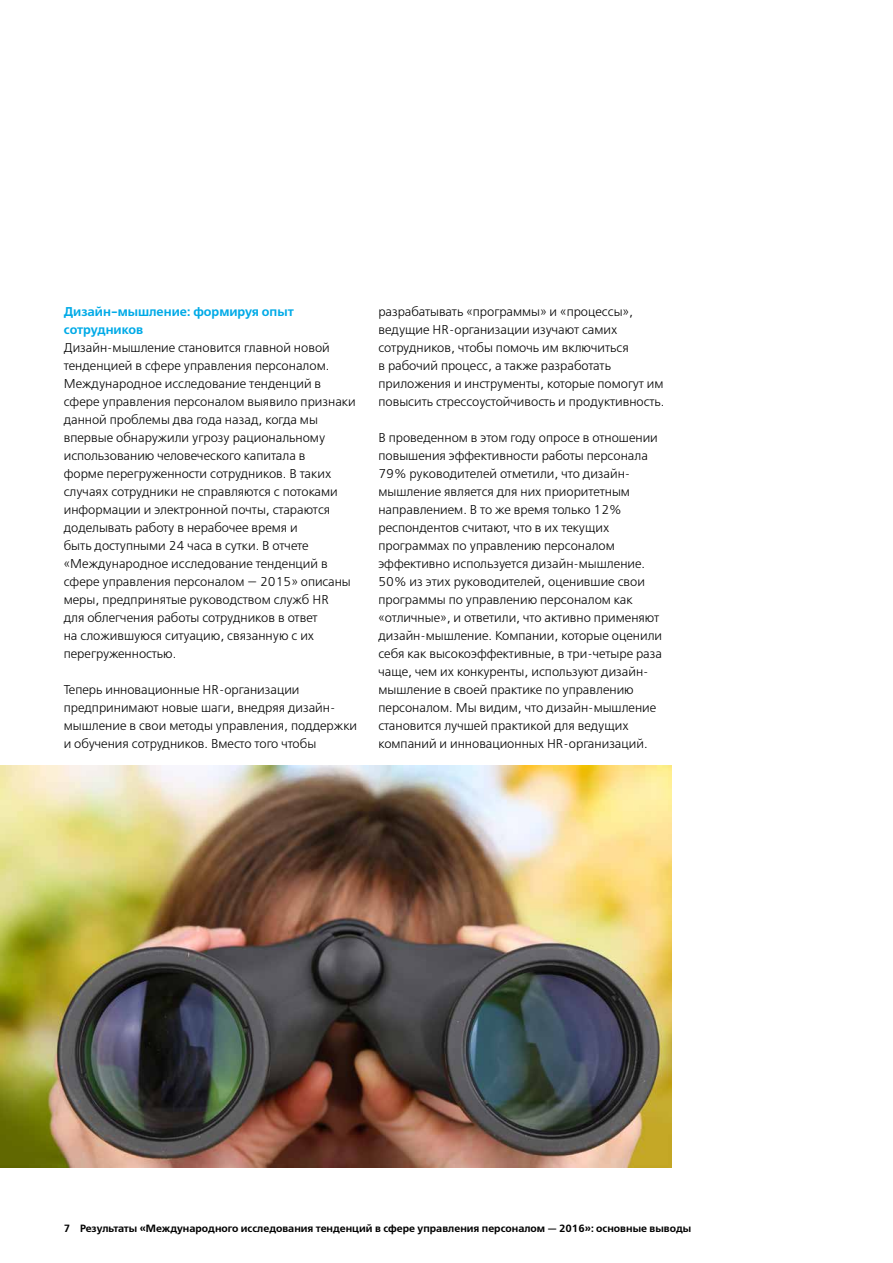
<style>
.page{position:relative;width:893px;height:1263px;background:#fff}
.page>*{position:absolute;margin:0;border:0;box-sizing:border-box;transform-origin:0 0}
.t1{font:300 12.75px/18px "Free Set";color:#000}
.t2{font:600 12.75px/18px "Free Set";color:#00aae7}
.t3{font:600 10.5px "Free Set";color:#000}
</style>
<div class="page">
<img style="left:0;top:766px;width:672px;height:401px">
<p class="t2" style="left:64px;top:303px;width:231px">Дизайн-мышление: формируя опыт сотрудников</p>
<p class="t1" style="left:64px;top:339px;width:294px">Дизайн-мышление становится главной новой тенденцией в сфере управления персоналом.<br>Международное исследование тенденций в сфере управления персоналом выявило признаки данной проблемы два года назад, когда мы впервые обнаружили угрозу рациональному использованию человеческого капитала в<br>форме перегруженности сотрудников. В таких случаях сотрудники не справляются с потоками информации и электронной почты, стараются доделывать работу в нерабочее время и<br>быть доступными 24 часа в сутки. В отчете «Международное исследование тенденций в сфере управления персоналом — 2015» описаны меры, предпринятые руководством служб HR<br>для облегчения работы сотрудников в ответ<br>на сложившуюся ситуацию, связанную с их перегруженностью.</p>
<p class="t1" style="left:64px;top:681px;width:295px">Теперь инновационные HR-организации предпринимают новые шаги, внедряя дизайн&shy;мышление в свои методы управления, поддержки и обучения сотрудников. Вместо того чтобы</p>
<p class="t1" style="left:378px;top:303px;width:287px">разрабатывать «программы» и «процессы», ведущие HR-организации изучают самих сотрудников, чтобы помочь им включиться<br>в рабочий процесс, а также разработать приложения и инструменты, которые помогут им повысить стрессоустойчивость и продуктивность.</p>
<p class="t1" style="left:378px;top:429px;width:285px">В проведенном в этом году опросе в отношении повышения эффективности работы персонала 79% руководителей отметили, что дизайн&shy;мышление является для них приоритетным направлением. В то же время только 12% респондентов считают, что в их текущих программах по управлению персоналом эффективно используется дизайн-мышление.<br>50% из этих руководителей, оценившие свои программы по управлению персоналом как «отличные», и ответили, что активно применяют дизайн-мышление. Компании, которые оценили себя как высокоэффективные, в три-четыре раза чаще, чем их конкуренты, используют дизайн&shy;мышление в своей практике по управлению персоналом. Мы видим, что дизайн-мышление становится лучшей практикой для ведущих компаний и инновационных HR-организаций.</p>
<p class="t3" style="left:64px;top:1222px;width:629px">7 Результаты «Международного исследования тенденций в сфере управления персоналом — 2016»: основные выводы</p>
</div>
